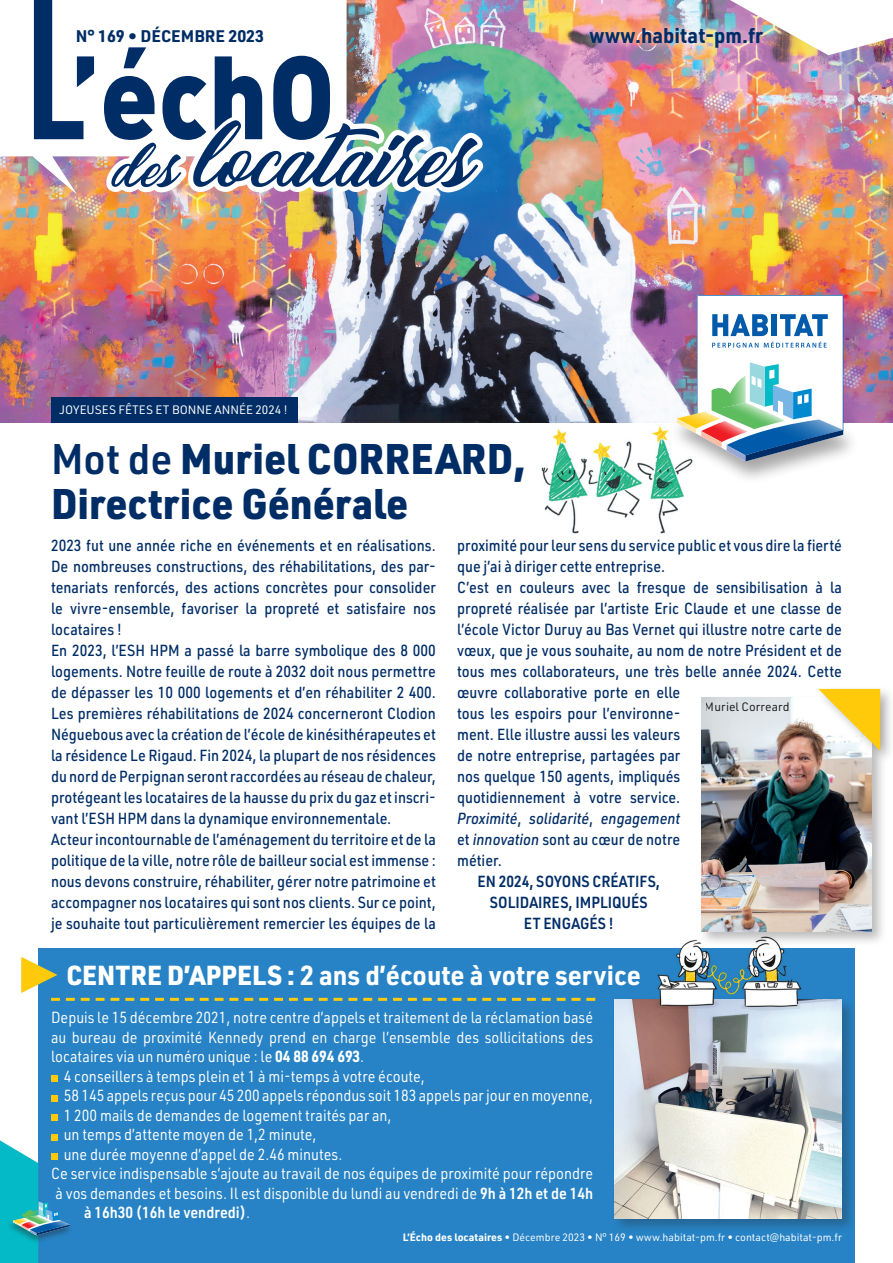
<style>
.page{position:relative;width:893px;height:1263px;background:#fff}
.page>*{position:absolute;margin:0;border:0;box-sizing:border-box;transform-origin:0 0}
.t1{font:900 42px/45px "URWDIN";color:#002d66;scale:.95 1}
.t2{font:700 27px "URWDIN";color:#fff;scale:.95 1}
.t3{font:700 21px "URWDIN";color:#002d66;scale:.95 1}
.t4{font:700 16.5px "URWDIN";color:#002d66}
.t5{font:500 15.75px/21px "URWDIN";color:#002d66;scale:.9 1}
.t6{font:15.75px "URWDIN";color:#fff;scale:.9 1}
.t7{font:600 15.75px/21px "URWDIN";color:#002d66;text-align:center;scale:.9 1}
.t8{font:600 15.75px "URWDIN";color:#fff;scale:.9 1}
.t9{font:12px "URWDIN";color:#fff}
.t10{font:12px "URWDIN";color:#231f20}
.t11{font:10.5px "URWDIN";color:#fff}
.s1{font-weight:600}
.s2{font-style:italic}
.s3{font-weight:900}
.s4{font-weight:700}
.s5{font-weight:400}
</style>
<div class="page">
<div style="left:38px;top:948px;width:817px;height:315px;background:#2783c5"></div>
<div style="left:51px;top:1075px;width:6px;height:7px;background:#feca0a"></div>
<svg style="left:51px;top:1095px;width:6px;height:6px"></svg>
<div style="left:51px;top:1114px;width:6px;height:7px;background:#feca0a"></div>
<img style="left:0;top:0;width:893px;height:422px">
<div style="left:579px;top:17px;width:195px;height:41px;background:#fff;opacity:.75"></div>
<div style="left:51px;top:397px;width:247px;height:25px;background:#002d66"></div>
<img style="left:98px;top:62px;width:390px;height:151px">
<img style="left:0;top:0;width:347px;height:195px">
<img style="left:730px;top:0;width:163px;height:55px">
<svg style="left:0;top:1134px;width:70px;height:129px"></svg>
<svg style="left:21px;top:957px;width:574px;height:44px"></svg>
<img style="left:34px;top:0;width:444px;height:187px">
<div style="left:611px;top:996px;width:246px;height:237px;background:#231f20;opacity:.3"></div>
<img style="left:614px;top:999px;width:228px;height:219px">
<div style="left:699px;top:694px;width:188px;height:253px;background:#231f20;opacity:.3"></div>
<img style="left:702px;top:697px;width:170px;height:234px">
<div style="left:669px;top:398px;width:191px;height:87px;background:#231f20;opacity:.4"></div>
<svg style="left:675px;top:296px;width:168px;height:189px"></svg>
<div style="left:817px;top:686px;width:76px;height:79px;background:#231f20;opacity:.3"></div>
<svg style="left:818px;top:689px;width:62px;height:62px"></svg>
<img style="left:537px;top:422px;width:205px;height:112px">
<svg style="left:650px;top:932px;width:163px;height:84px"></svg>
<p class="t4" style="left:76px;top:25px;width:190px">N° 169 • DÉCEMBRE 2023</p>
<h3 class="t3" style="left:589px;top:21px;width:185px">www.habitat-pm.fr</h3>
<p class="t9" style="left:60px;top:402px;width:229px">JOYEUSES FÊTES ET BONNE ANNÉE 2024 !</p>
<h1 class="t1" style="left:51px;top:435px;width:501px"><span class="s1">Mot de</span> Muriel CORREARD,<br>Directrice Générale</h1>
<p class="t5" style="left:51px;top:535px;width:429px">2023 fut une année riche en événements et en réalisations.<br>De nombreuses constructions, des réhabilitations, des par&shy;tenariats renforcés, des actions concrètes pour consolider le vivre-ensemble, favoriser la propreté et satisfaire nos locataires !<br>En 2023, l’ESH HPM a passé la barre symbolique des 8 000 logements. Notre feuille de route à 2032 doit nous permettre de dépasser les 10 000 logements et d’en réhabiliter 2 400.<br>Les premières réhabilitations de 2024 concerneront Clodion Néguebous avec la création de l’école de kinésithérapeutes et la résidence Le Rigaud. Fin 2024, la plupart de nos résidences du nord de Perpignan seront raccordées au réseau de chaleur, protégeant les locataires de la hausse du prix du gaz et inscri&shy;vant l’ESH HPM dans la dynamique environnementale.<br>Acteur incontournable de l’aménagement du territoire et de la politique de la ville, notre rôle de bailleur social est immense : nous devons construire, réhabiliter, gérer notre patrimoine et accompagner nos locataires qui sont nos clients. Sur ce point, je souhaite tout particulièrement remercier les équipes de la</p>
<p class="t5" style="left:457px;top:535px;width:429px">proximité pour leur sens du service public et vous dire la fierté que j’ai à diriger cette entreprise.<br>C’est en couleurs avec la fresque de sensibilisation à la propreté réalisée par l’artiste Eric Claude et une classe de l’école Victor Duruy au Bas Vernet qui illustre notre carte de vœux, que je vous souhaite, au nom de notre Président et de tous mes collaborateurs, une très belle année 2024. Cette œuvre collaborative porte en elle<br>tous les espoirs pour l’environne-<br>ment. Elle illustre aussi les valeurs<br>de notre entreprise, partagées par<br>nos quelque 150 agents, impliqués<br>quotidiennement à votre service.<br><span class="s2">Proximité</span>, <span class="s2">solidarité</span>, <span class="s2">engagement<br></span>et <span class="s2">innovation</span> sont au cœur de notre<br>métier.</p>
<p class="t10" style="left:705px;top:699px;width:86px">Muriel Correard</p>
<p class="t7" style="left:477px;top:870px;width:204px">EN 2024, SOYONS CRÉATIFS,<br>SOLIDAIRES, IMPLIQUÉS<br>ET ENGAGÉS !</p>
<h2 class="t2" style="left:66px;top:956px;width:606px"><span class="s3">CENTRE D’APPELS :</span> 2 ans d’écoute à votre service</h2>
<p class="t6" style="left:51px;top:1007px;width:604px">Depuis le 15 décembre 2021, notre centre d’appels et traitement de la réclamation basé</p>
<p class="t6" style="left:51px;top:1027px;width:604px">au bureau de proximité Kennedy prend en charge l’ensemble des sollicitations des</p>
<p class="t6" style="left:51px;top:1046px;width:350px">locataires via un numéro unique : le <span class="s4">04 88 694 693</span>.</p>
<p class="t6" style="left:64px;top:1066px;width:403px">4 conseillers à temps plein et 1 à mi-temps à votre écoute,</p>
<p class="t6" style="left:64px;top:1085px;width:590px">58 145 appels reçus pour 45 200 appels répondus soit 183 appels par jour en moyenne,</p>
<p class="t6" style="left:64px;top:1105px;width:366px">1 200 mails de demandes de logement traités par an,</p>
<p class="t6" style="left:64px;top:1124px;width:282px">un temps d’attente moyen de 1,2 minute,</p>
<p class="t6" style="left:64px;top:1144px;width:311px">une durée moyenne d’appel de 2.46 minutes.</p>
<p class="t6" style="left:51px;top:1163px;width:604px">Ce service indispensable s’ajoute au travail de nos équipes de proximité pour répondre</p>
<p class="t6" style="left:56px;top:1183px;width:599px">à vos demandes et besoins. Il est disponible du lundi au vendredi de <span class="s1">9h à 12h et de 14h</span></p>
<p class="t8" style="left:84px;top:1202px;width:186px">à 16h30 (16h le vendredi)<span class="s5">.</span></p>
<p class="t11" style="left:403px;top:1230px;width:441px"><span class="s4">L’Écho des locataires</span> • Décembre 2023 • N° 169 • www.habitat-pm.fr • contact@habitat-pm.fr</p>
</div>
